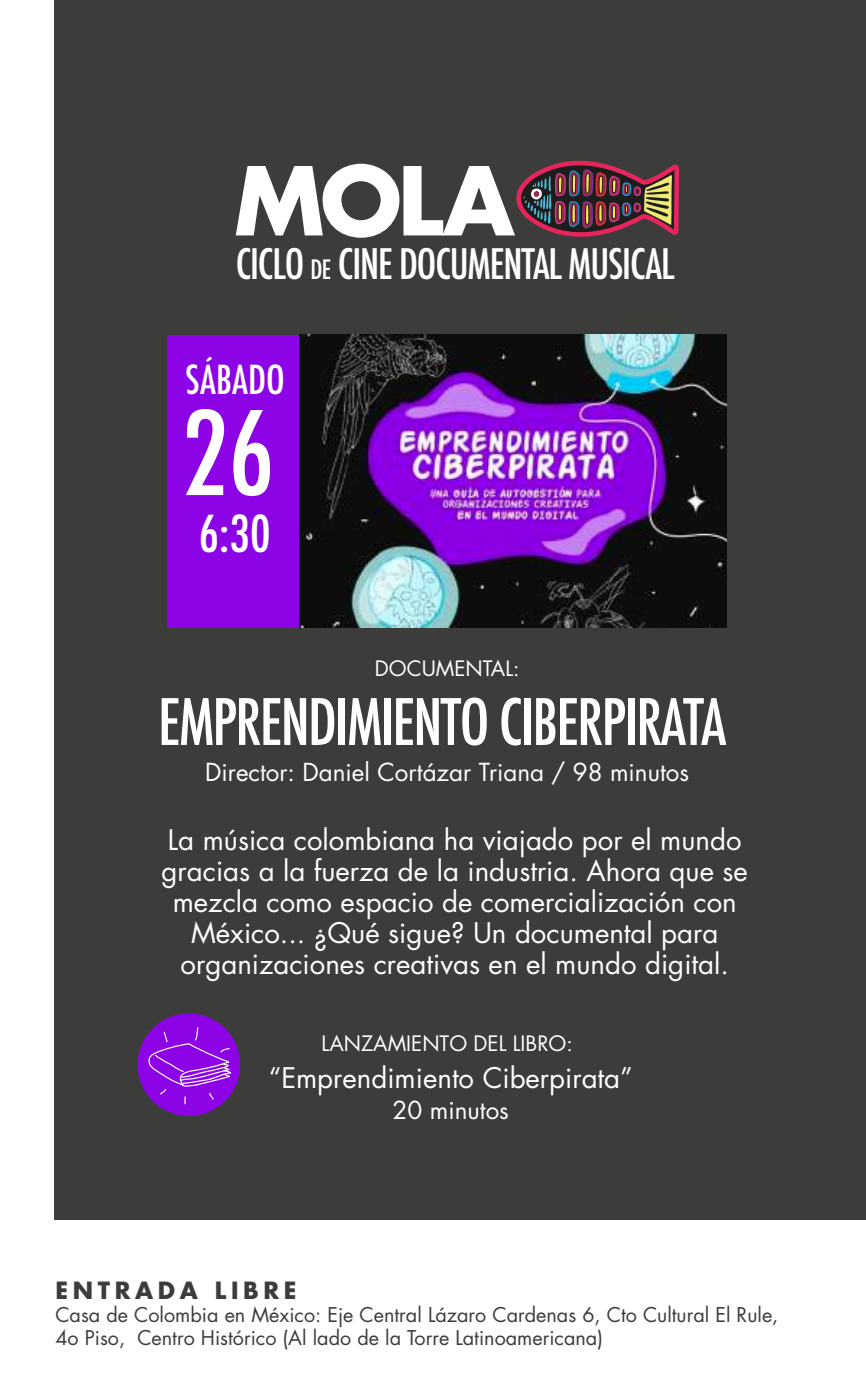
<style>
.page{position:relative;width:866px;height:1385px;background:#fff}
.page>*{position:absolute;margin:0;border:0;box-sizing:border-box;transform-origin:0 0}
.t1{font:500 condensed 112.8px "Futura";color:#fff}
.t2{font:700 92.1px "Futura Std";color:#fff}
.t3{font:500 condensed 62.1px "Futura";letter-spacing:-.03em;color:#fff}
.t4{font:500 condensed 49.5px "Futura";color:#fff}
.t5{font:500 condensed 40.8px "Futura";letter-spacing:-.03em;color:#fff}
.t6{font:500 condensed 39px "Futura";color:#fff}
.t7{font:27.6px/30.9px "Futura Std";color:#fff;text-align:center}
.t8{font:24.3px "Futura Std";color:#fff}
.t9{font:700 23.1px "Futura Std";letter-spacing:.2em;color:#3c3c3b}
.t10{font:20.7px "Futura Std";color:#fff}
.t11{font:19.8px/23.1px "Futura Std";color:#3c3c3b}
.s1{font-size:26.1px}
</style>
<div class="page">
<div style="left:54px;top:0;width:811px;height:1218px;background:#3c3c3b"></div>
<svg style="left:516px;top:160px;width:163px;height:77px"></svg>
<div style="left:167px;top:335px;width:134px;height:292px;background:#8c04e6"></div>
<img style="left:299px;top:335px;width:427px;height:292px">
<div style="left:137px;top:1013px;width:103px;height:102px;background:#8c04e6;border-radius:50%"></div>
<svg style="left:146px;top:1026px;width:88px;height:77px"></svg>
<h2 class="t2" style="left:234px;top:140px;width:282px">MOLA</h2>
<h3 class="t5" style="left:236px;top:238px;width:440px">CICLO <span class="s1">DE</span> CINE DOCUMENTAL MUSICAL</h3>
<h3 class="t6" style="left:185px;top:355px;width:101px">SÁBADO</h3>
<h1 class="t1" style="left:181px;top:381px;width:95px">26</h1>
<h3 class="t4" style="left:199px;top:502px;width:73px">6:30</h3>
<p class="t10" style="left:375px;top:655px;width:146px">DOCUMENTAL:</p>
<h3 class="t3" style="left:158px;top:682px;width:569px">EMPRENDIMIENTO CIBERPIRATA</h3>
<p class="t8" style="left:205px;top:756px;width:485px">Director: Daniel Cortázar Triana / 98 minutos</p>
<p class="t7" style="left:161px;top:824px;width:587px">La música colombiana ha viajado por el mundo gracias a la fuerza de la industria. Ahora que se mezcla como espacio de comercialización con México... ¿Qué sigue? Un documental para organizaciones creativas en el mundo digital.</p>
<p class="t10" style="left:321px;top:1029px;width:252px">LANZAMIENTO DEL LIBRO:</p>
<p class="t7" style="left:268px;top:1062px;width:365px">“Emprendimiento Ciberpirata”</p>
<p class="t8" style="left:392px;top:1094px;width:118px">20 minutos</p>
<p class="t9" style="left:55px;top:1274px;width:242px">ENTRADA LIBRE</p>
<p class="t11" style="left:55px;top:1302px;width:724px">Casa de Colombia en México: Eje Central Lázaro Cardenas 6, Cto Cultural El Rule,<br>4o Piso, Centro Histórico (Al lado de la Torre Latinoamericana)</p>
</div>
